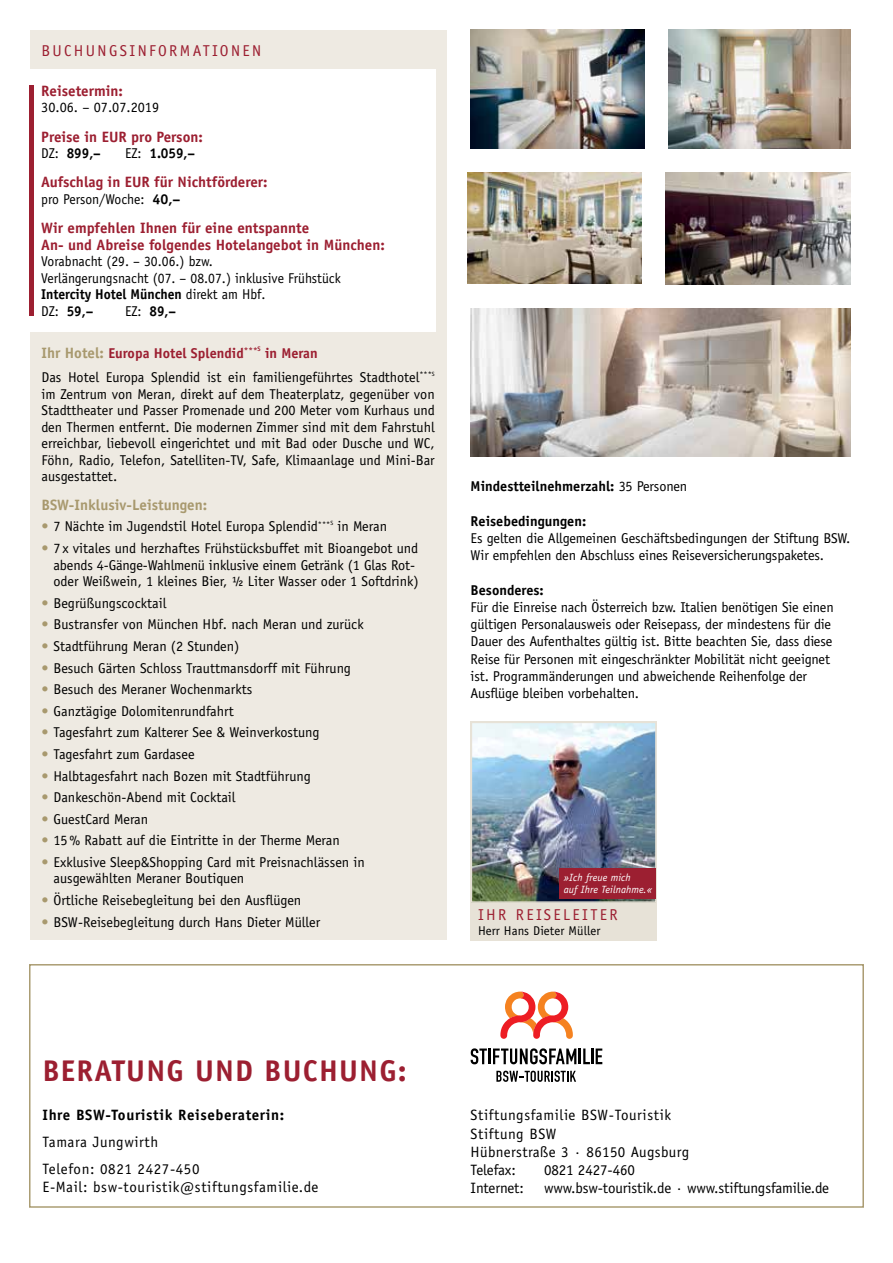
<style>
.page{position:relative;width:893px;height:1263px;background:#fff}
.page>*{position:absolute;margin:0;border:0;box-sizing:border-box;transform-origin:0 0}
.t1{font:700 30px "Officina Sans";letter-spacing:.04em;color:#9c1f31}
.t2{font:15.75px "Officina Sans";letter-spacing:.15em;color:#9c1f31}
.t3{font:15px/18px "Officina Sans";letter-spacing:.025em;color:#000}
.t4{font:700 15px/16.5px "Officina Sans";color:#9c1f31}
.t5{font:15px "Officina Sans";letter-spacing:-.01em;color:#000}
.t6{font:700 15px "Officina Sans";letter-spacing:.04em;color:#000}
.t7{font:700 15px "Officina Sans";color:#a8996e}
.t8{font:14.25px/16.5px "Officina Sans";color:#000}
.t9{font:14.25px/16.5px "Officina Sans";color:#000;scale:.96 1}
.t10{font:700 14.25px "Officina Sans";color:#000}
.t11{font:700 14.25px "Officina Sans";color:#000;scale:.96 1}
.t12{font:12.75px "Officina Sans";letter-spacing:.01em;color:#000}
.t13{font:italic 10.5px/12px "Officina Sans";letter-spacing:.01em;color:#fff}
.s1{font-weight:400}
.s2{font-weight:700}
.s3{font-weight:700;font-size:15px;color:#a8996e}
.s4{font-weight:700;color:#9c1f31}
.s5{color:#a8996e}
</style>
<div class="page">
<img style="left:669px;top:30px;width:181px;height:118px">
<img style="left:471px;top:30px;width:174px;height:118px">
<img style="left:468px;top:173px;width:174px;height:111px">
<div style="left:30px;top:30px;width:416px;height:910px;background:#eeeae2"></div>
<div style="left:26px;top:69px;width:410px;height:263px;background:#fff"></div>
<hr style="left:30px;top:86px;width:4px;height:230px;background:#9c1f31">
<div style="left:471px;top:722px;width:186px;height:219px;background:#e7e2d7"></div>
<img style="left:474px;top:725px;width:180px;height:175px">
<div style="left:471px;top:722px;width:186px;height:181px;border:2px solid #e7e2d7"></div>
<div style="left:559px;top:868px;width:96px;height:31px;background:#9c1f31"></div>
<img style="left:471px;top:308px;width:379px;height:149px">
<div style="left:29px;top:964px;width:835px;height:244px;border:2px solid #a8996e"></div>
<svg style="left:496px;top:1071px;width:80px;height:11px"></svg>
<svg style="left:471px;top:1048px;width:16px;height:16px"></svg>
<hr style="left:488px;top:1048px;width:3px;height:16px;background:#000">
<svg style="left:493px;top:1048px;width:109px;height:16px"></svg>
<svg style="left:500px;top:991px;width:73px;height:48px"></svg>
<img style="left:666px;top:173px;width:184px;height:111px">
<p class="t2" style="left:41px;top:41px;width:221px">BUCHUNGSINFORMATIONEN</p>
<p class="t4" style="left:41px;top:82px;width:83px">Reisetermin:</p>
<p class="t8" style="left:41px;top:99px;width:119px">30.06. – 07.07.2019</p>
<p class="t4" style="left:41px;top:128px;width:163px">Preise in EUR pro Person:</p>
<p class="t11" style="left:41px;top:144px;width:64px"><span class="s1">DZ:</span> 899,–</p>
<p class="t11" style="left:125px;top:144px;width:74px"><span class="s1">EZ:</span> 1.059,–</p>
<p class="t4" style="left:41px;top:174px;width:228px">Aufschlag in EUR für Nichtförderer:</p>
<p class="t9" style="left:41px;top:191px;width:147px">pro Person/Woche: <span class="s2">40,–</span></p>
<p class="t4" style="left:41px;top:220px;width:345px">Wir empfehlen Ihnen für eine entspannte<br>An- und Abreise folgendes Hotelangebot in München:</p>
<p class="t9" style="left:41px;top:253px;width:313px">Vorabnacht (29. – 30.06.) bzw.<br>Verlängerungsnacht (07. – 08.07.) inklusive Frühstück <span class="s2">Intercity Hotel München</span> direkt am Hbf.<br>DZ: <span class="s2">59,–</span></p>
<p class="t11" style="left:125px;top:302px;width:54px"><span class="s1">EZ:</span> 89,–</p>
<p class="t8" style="left:41px;top:341px;width:395px;line-height:24.3px"><span class="s3">Ihr Hotel:</span> <span class="s4">Europa Hotel Splendid</span><sup>***</sup><sup>S</sup> <span class="s4">in Meran<br></span>Das Hotel Europa Splendid ist ein familiengeführtes Stadthotel<sup>***</sup><sup>S</sup></p>
<p class="t8" style="left:41px;top:386px;width:395px;text-align:justify">im Zentrum von Meran, direkt auf dem Theaterplatz, gegenüber von Stadttheater und Passer Promenade und 200 Meter vom Kurhaus und den Thermen entfernt. Die modernen Zimmer sind mit dem Fahrstuhl erreichbar, liebevoll eingerichtet und mit Bad oder Dusche und WC, Föhn, Radio, Telefon, Satelliten-TV, Safe, Klimaanlage und Mini-Bar ausgestattet.</p>
<p class="t7" style="left:41px;top:495px;width:167px">BSW-Inklusiv-Leistungen:</p>
<p class="t8" style="left:41px;top:518px;width:347px"><span class="s5">•</span> 7 Nächte im Jugendstil Hotel Europa Splendid<sup>***</sup><sup>S</sup> in Meran</p>
<p class="t8" style="left:53px;top:540px;width:367px;text-indent:-12px"><span class="s5">•</span> 7x vitales und herzhaftes Frühstücksbuffet mit Bioangebot und abends 4-Gänge-Wahlmenü inklusive einem Getränk (1 Glas Rot&shy;oder Weißwein, 1 kleines Bier, ½ Liter Wasser oder 1 Softdrink)</p>
<p class="t8" style="left:41px;top:595px;width:126px"><span class="s5">•</span> Begrüßungscocktail</p>
<p class="t8" style="left:41px;top:616px;width:324px"><span class="s5">•</span> Bustransfer von München Hbf. nach Meran und zurück</p>
<p class="t8" style="left:41px;top:638px;width:200px"><span class="s5">•</span> Stadtführung Meran (2 Stunden)</p>
<p class="t8" style="left:41px;top:659px;width:311px"><span class="s5">•</span> Besuch Gärten Schloss Trauttmansdorff mit Führung</p>
<p class="t8" style="left:41px;top:681px;width:212px"><span class="s5">•</span> Besuch des Meraner Wochenmarkts</p>
<p class="t8" style="left:41px;top:703px;width:194px"><span class="s5">•</span> Ganztägige Dolomitenrundfahrt</p>
<p class="t8" style="left:41px;top:724px;width:280px"><span class="s5">•</span> Tagesfahrt zum Kalterer See &amp; Weinverkostung</p>
<p class="t8" style="left:41px;top:746px;width:155px"><span class="s5">•</span> Tagesfahrt zum Gardasee</p>
<p class="t8" style="left:41px;top:767px;width:271px"><span class="s5">•</span> Halbtagesfahrt nach Bozen mit Stadtführung</p>
<p class="t8" style="left:41px;top:789px;width:196px"><span class="s5">•</span> Dankeschön-Abend mit Cocktail</p>
<p class="t8" style="left:41px;top:811px;width:108px"><span class="s5">•</span> GuestCard Meran</p>
<p class="t8" style="left:41px;top:832px;width:300px"><span class="s5">•</span> 15% Rabatt auf die Eintritte in der Therme Meran</p>
<p class="t8" style="left:53px;top:854px;width:313px;text-indent:-12px"><span class="s5">•</span> Exklusive Sleep&amp;Shopping Card mit Preisnachlässen in ausgewählten Meraner Boutiquen</p>
<p class="t8" style="left:41px;top:892px;width:261px"><span class="s5">•</span> Örtliche Reisebegleitung bei den Ausflügen</p>
<p class="t8" style="left:41px;top:914px;width:280px"><span class="s5">•</span> BSW-Reisebegleitung durch Hans Dieter Müller</p>
<p class="t10" style="left:471px;top:477px;width:218px">Mindestteilnehmerzahl: <span class="s1">35 Personen</span></p>
<p class="t10" style="left:471px;top:512px;width:117px">Reisebedingungen:</p>
<p class="t8" style="left:471px;top:529px;width:381px;line-height:17.2px">Es gelten die Allgemeinen Geschäftsbedingungen der Stiftung BSW.<br>Wir empfehlen den Abschluss eines Reiseversicherungspaketes.</p>
<p class="t10" style="left:471px;top:581px;width:75px">Besonderes:</p>
<p class="t8" style="left:471px;top:598px;width:365px;line-height:17.2px">Für die Einreise nach Österreich bzw. Italien benötigen Sie einen gültigen Personalausweis oder Reisepass, der mindestens für die Dauer des Aufenthaltes gültig ist. Bitte beachten Sie, dass diese Reise für Personen mit eingeschränkter Mobilität nicht geeignet ist. Programmänderungen und abweichende Reihenfolge der Ausflüge bleiben vorbehalten.</p>
<p class="t13" style="left:564px;top:871px;width:90px">»Ich freue mich<br>auf Ihre Teilnahme.«</p>
<p class="t2" style="left:478px;top:905px;width:141px">IHR REISELEITER</p>
<p class="t12" style="left:478px;top:923px;width:124px">Herr Hans Dieter Müller</p>
<h1 class="t1" style="left:43px;top:1052px;width:366px">BERATUNG UND BUCHUNG:</h1>
<p class="t6" style="left:43px;top:1106px;width:243px">Ihre BSW-Touristik Reiseberaterin:</p>
<p class="t3" style="left:43px;top:1129px;width:159px;line-height:27px">Tamara Jungwirth<br>Telefon: 0821 2427-450</p>
<p class="t3" style="left:43px;top:1178px;width:278px">E-Mail: bsw-touristik@stiftungsfamilie.de</p>
<p class="t3" style="left:471px;top:1106px;width:220px">Stiftungsfamilie BSW-Touristik<br>Stiftung BSW<br>Hübnerstraße 3 · 86150 Augsburg<br>Telefax:</p>
<p class="t5" style="left:544px;top:1161px;width:92px">0821 2427-460</p>
<p class="t5" style="left:471px;top:1179px;width:55px">Internet:</p>
<p class="t5" style="left:544px;top:1179px;width:287px">www.bsw-touristik.de · www.stiftungsfamilie.de</p>
</div>
